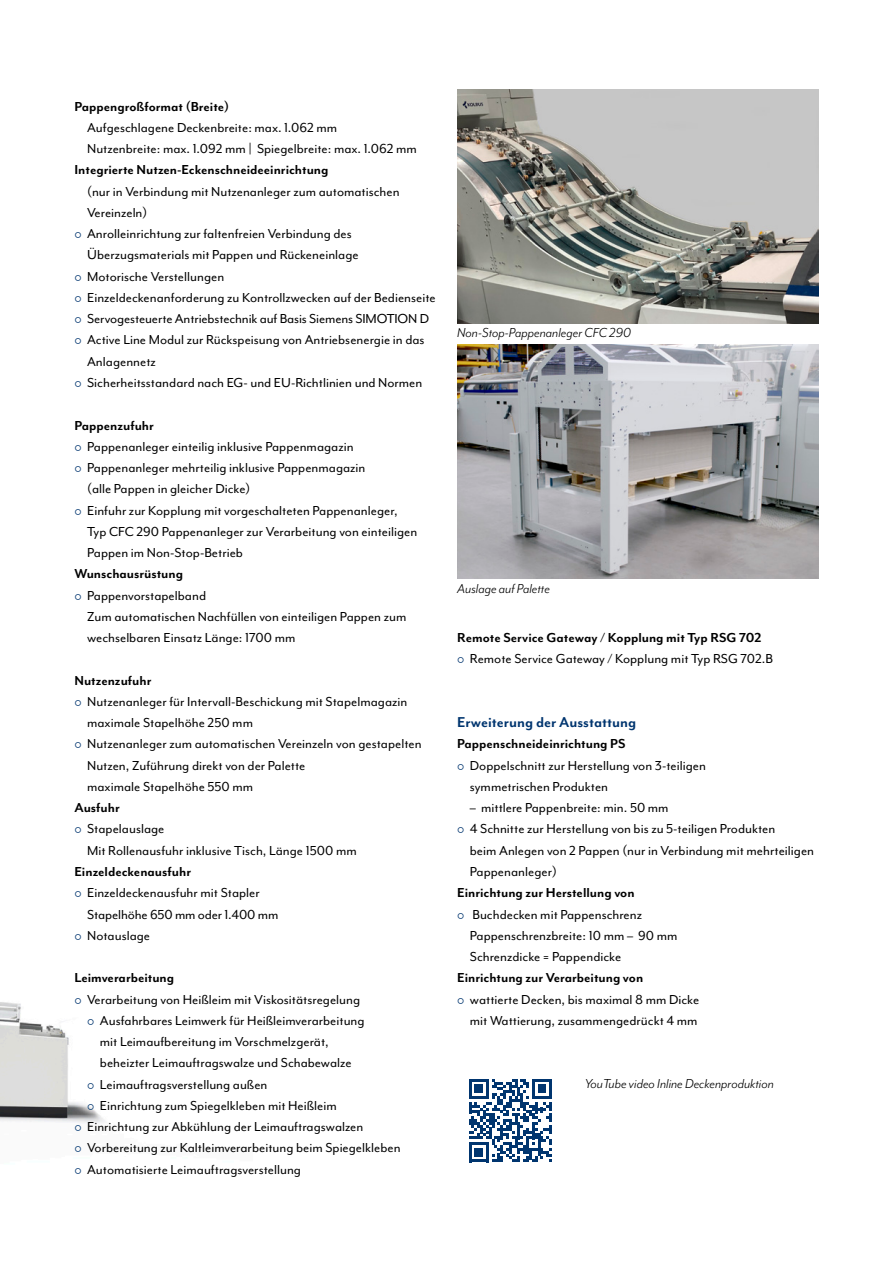
<style>
.page{position:relative;width:893px;height:1263px;background:#fff}
.page>*{position:absolute;margin:0;border:0;box-sizing:border-box;transform-origin:0 0}
.t1{font:700 16.5px "Mr Eaves Mod OT";color:#00356f}
.Aufzählung_1_ohne{font:15px/21.3px "Mr Eaves Mod OT";color:#000}
.Aufzählung_1_ohne-2{font:700 15px "Mr Eaves Mod OT";color:#000}
.Bildtext{font:italic 15px "Mr Eaves Mod OT";color:#000}
.s1{font-weight:700}
.s2{font-size:19.5px;color:#00356f}
</style>
<div class="page">
<img style="left:0;top:1002px;width:128px;height:121px">
<img style="left:457px;top:344px;width:362px;height:234px">
<img style="left:457px;top:89px;width:362px;height:234px">
<svg style="left:469px;top:1079px;width:83px;height:83px"></svg>
<p class="Aufzählung_1_ohne" style="left:87px;top:95px;width:331px;text-indent:-13px"><span class="s1">Pappengroßformat (Breite)<br></span>Aufgeschlagene Deckenbreite: max. 1.062 mm<br>Nutzenbreite: max. 1.092 mm | Spiegelbreite: max. 1.062 mm</p>
<p class="Aufzählung_1_ohne" style="left:87px;top:159px;width:314px;text-indent:-13px"><span class="s1">Integrierte Nutzen-Eckenschneideeinrichtung<br></span>(nur in Verbindung mit Nutzenanleger zum automatischen<br>Vereinzeln)</p>
<p class="Aufzählung_1_ohne" style="left:87px;top:223px;width:273px;text-indent:-13px"><span class="s2">°</span> Anrolleinrichtung zur faltenfreien Verbindung des<br>Überzugsmaterials mit Pappen und Rückeneinlage</p>
<p class="Aufzählung_1_ohne" style="left:74px;top:265px;width:151px"><span class="s2">°</span> Motorische Verstellungen</p>
<p class="Aufzählung_1_ohne" style="left:74px;top:287px;width:363px"><span class="s2">°</span> Einzeldeckenanforderung zu Kontrollzwecken auf der Bedienseite</p>
<p class="Aufzählung_1_ohne" style="left:74px;top:308px;width:356px"><span class="s2">°</span> Servogesteuerte Antriebstechnik auf Basis Siemens SIMOTION D</p>
<p class="Aufzählung_1_ohne" style="left:87px;top:329px;width:339px;text-indent:-13px"><span class="s2">°</span> Active Line Modul zur Rückspeisung von Antriebsenergie in das<br>Anlagennetz</p>
<p class="Aufzählung_1_ohne" style="left:74px;top:372px;width:350px"><span class="s2">°</span> Sicherheitsstandard nach EG- und EU-Richtlinien und Normen</p>
<p class="Aufzählung_1_ohne-2" style="left:74px;top:417px;width:81px">Pappenzufuhr</p>
<p class="Aufzählung_1_ohne" style="left:74px;top:435px;width:281px"><span class="s2">°</span> Pappenanleger einteilig inklusive Pappenmagazin</p>
<p class="Aufzählung_1_ohne" style="left:87px;top:457px;width:280px;text-indent:-13px"><span class="s2">°</span> Pappenanleger mehrteilig inklusive Pappenmagazin (alle Pappen in gleicher Dicke)</p>
<p class="Aufzählung_1_ohne" style="left:87px;top:499px;width:332px;text-indent:-13px"><span class="s2">°</span> Einfuhr zur Kopplung mit vorgeschalteten Pappenanleger,<br>Typ CFC 290 Pappenanleger zur Verarbeitung von einteiligen<br>Pappen im Non-Stop-Betrieb</p>
<p class="Aufzählung_1_ohne-2" style="left:74px;top:566px;width:110px">Wunschausrüstung</p>
<p class="Aufzählung_1_ohne" style="left:87px;top:584px;width:321px;text-indent:-13px"><span class="s2">°</span> Pappenvorstapelband<br>Zum automatischen Nachfüllen von einteiligen Pappen zum wechselbaren Einsatz Länge: 1700 mm</p>
<p class="Aufzählung_1_ohne-2" style="left:74px;top:672px;width:79px">Nutzenzufuhr</p>
<p class="Aufzählung_1_ohne" style="left:87px;top:691px;width:322px;text-indent:-13px"><span class="s2">°</span> Nutzenanleger für Intervall-Beschickung mit Stapelmagazin maximale Stapelhöhe 250 mm</p>
<p class="Aufzählung_1_ohne" style="left:87px;top:733px;width:336px;text-indent:-13px"><span class="s2">°</span> Nutzenanleger zum automatischen Vereinzeln von gestapelten<br>Nutzen, Zuführung direkt von der Palette<br>maximale Stapelhöhe 550 mm</p>
<p class="Aufzählung_1_ohne-2" style="left:74px;top:800px;width:47px">Ausfuhr</p>
<p class="Aufzählung_1_ohne" style="left:87px;top:818px;width:271px;text-indent:-13px"><span class="s2">°</span> Stapelauslage<br>Mit Rollenausfuhr inklusive Tisch, Länge 1500 mm</p>
<p class="Aufzählung_1_ohne-2" style="left:74px;top:863px;width:118px">Einzeldeckenausfuhr</p>
<p class="Aufzählung_1_ohne" style="left:87px;top:882px;width:193px;text-indent:-13px"><span class="s2">°</span> Einzeldeckenausfuhr mit Stapler<br>Stapelhöhe 650 mm oder 1.400 mm</p>
<p class="Aufzählung_1_ohne" style="left:74px;top:924px;width:77px"><span class="s2">°</span> Notauslage</p>
<p class="Aufzählung_1_ohne-2" style="left:74px;top:970px;width:101px">Leimverarbeitung</p>
<p class="Aufzählung_1_ohne" style="left:74px;top:988px;width:287px"><span class="s2">°</span> Verarbeitung von Heißleim mit Viskositätsregelung</p>
<p class="Aufzählung_1_ohne" style="left:100px;top:1009px;width:266px;text-indent:-13px"><span class="s2">°</span> Ausfahrbares Leimwerk für Heißleimverarbeitung mit Leimaufbereitung im Vorschmelzgerät, beheizter Leimauftragswalze und Schabewalze</p>
<p class="Aufzählung_1_ohne" style="left:87px;top:1073px;width:182px"><span class="s2">°</span> Leimauftragsverstellung außen</p>
<p class="Aufzählung_1_ohne" style="left:87px;top:1095px;width:251px"><span class="s2">°</span> Einrichtung zum Spiegelkleben mit Heißleim</p>
<p class="Aufzählung_1_ohne" style="left:74px;top:1116px;width:291px"><span class="s2">°</span> Einrichtung zur Abkühlung der Leimauftragswalzen</p>
<p class="Aufzählung_1_ohne" style="left:74px;top:1137px;width:328px"><span class="s2">°</span> Vorbereitung zur Kaltleimverarbeitung beim Spiegelkleben</p>
<p class="Aufzählung_1_ohne" style="left:74px;top:1158px;width:228px"><span class="s2">°</span> Automatisierte Leimauftragsverstellung</p>
<p class="Bildtext" style="left:457px;top:324px;width:176px">Non-Stop-Pappenanleger CFC 290</p>
<p class="Bildtext" style="left:457px;top:580px;width:94px">Auslage auf Palette</p>
<p class="Aufzählung_1_ohne-2" style="left:457px;top:629px;width:306px">Remote Service Gateway / Kopplung mit Typ RSG 702</p>
<p class="Aufzählung_1_ohne" style="left:457px;top:648px;width:317px"><span class="s2">°</span> Remote Service Gateway / Kopplung mit Typ RSG 702.B</p>
<h4 class="t1" style="left:457px;top:713px;width:180px">Erweiterung der Ausstattung</h4>
<p class="Aufzählung_1_ohne-2" style="left:457px;top:736px;width:170px">Pappenschneideinrichtung PS</p>
<p class="Aufzählung_1_ohne" style="left:470px;top:754px;width:238px;text-indent:-13px"><span class="s2">°</span> Doppelschnitt zur Herstellung von 3-teiligen symmetrischen Produkten</p>
<p class="Aufzählung_1_ohne" style="left:470px;top:797px;width:200px">– mittlere Pappenbreite: min. 50 mm</p>
<p class="Aufzählung_1_ohne" style="left:470px;top:818px;width:346px;text-indent:-13px"><span class="s2">°</span> 4 Schnitte zur Herstellung von bis zu 5-teiligen Produkten<br>beim Anlegen von 2 Pappen (nur in Verbindung mit mehrteiligen<br>Pappenanleger)</p>
<p class="Aufzählung_1_ohne-2" style="left:457px;top:885px;width:179px">Einrichtung zur Herstellung von</p>
<p class="Aufzählung_1_ohne" style="left:470px;top:903px;width:209px;text-indent:-13px"><span class="s2">°</span> Buchdecken mit Pappenschrenz<br>Pappenschrenzbreite: 10 mm – 90 mm<br>Schrenzdicke = Pappendicke</p>
<p class="Aufzählung_1_ohne-2" style="left:457px;top:970px;width:188px">Einrichtung zur Verarbeitung von</p>
<p class="Aufzählung_1_ohne" style="left:457px;top:988px;width:244px;text-align:right"><span class="s2">°</span> wattierte Decken, bis maximal 8 mm Dicke mit Wattierung, zusammengedrückt 4 mm</p>
<p class="Bildtext" style="left:585px;top:1075px;width:191px">YouTube video Inline Deckenproduktion</p>
</div>
